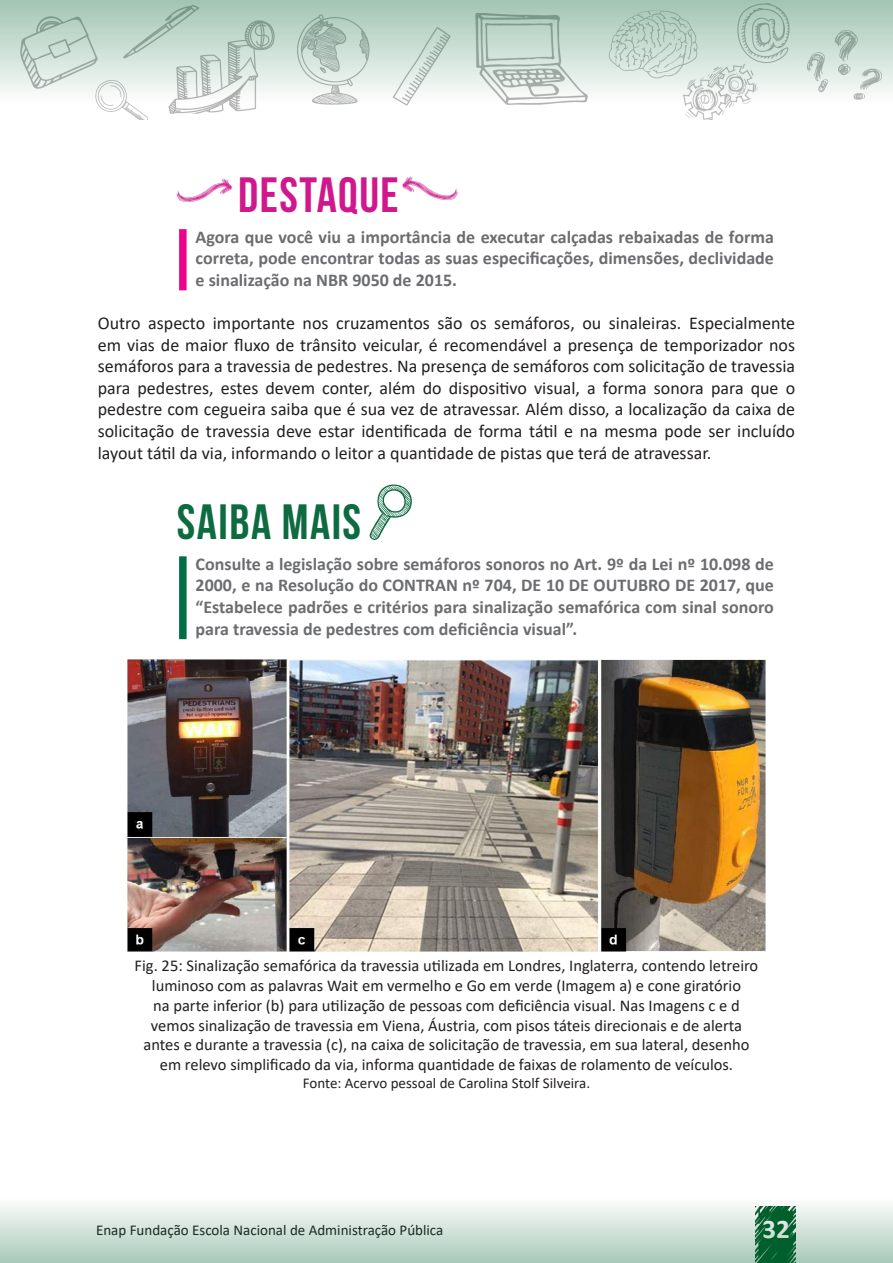
<style>
.page{position:relative;width:893px;height:1263px;background:#fff}
.page>*{position:absolute;margin:0;border:0;box-sizing:border-box;transform-origin:0 0}
.t1{font:49.5px "Bebas Neue";letter-spacing:.03em;color:#d0188c}
.t2{font:49.5px "Bebas Neue";letter-spacing:.03em;color:#0d6b41}
.t3{font:700 27px "Calibri";color:#fff}
.texto{font:18px/21.6px "Calibri";color:#231f20;text-align:justify}
.Saiba_mais_texto{font:700 18px/21.6px "Calibri";color:#6c6d70;text-align:justify}
.Destaque_texto{font:700 18px/21.6px "Calibri";color:#6c6d70;text-align:justify}
.Legenda{font:16.5px/19.8px "Calibri";color:#231f20;text-align:center}
.Fonte{font:15px "Calibri";color:#231f20}
</style>
<div class="page">
<svg style="left:0;top:0;width:893px;height:120px"></svg>
<svg style="left:0;top:1205px;width:893px;height:58px;background:#c5dad0"></svg>
<div style="left:179px;top:229px;width:8px;height:61px;background:#ed028c"></div>
<div style="left:179px;top:556px;width:8px;height:83px;background:#016f45"></div>
<svg style="left:369px;top:484px;width:43px;height:56px"></svg>
<img style="left:128px;top:660px;width:637px;height:291px">
<p class="t1" style="left:177px;top:168px;width:223px"><sup>h,</sup> DESTAQUE</p>
<p class="Destaque_texto" style="left:196px;top:226px;width:580px">Agora que você viu a importância de executar calçadas rebaixadas de forma correta, pode encontrar todas as suas especificações, dimensões, declividade e sinalização na NBR 9050 de 2015.</p>
<p class="texto" style="left:98px;top:312px;width:699px">Outro aspecto importante nos cruzamentos são os semáforos, ou sinaleiras. Especialmente em vias de maior fluxo de trânsito veicular, é recomendável a presença de temporizador nos semáforos para a travessia de pedestres. Na presença de semáforos com solicitação de travessia para pedestres, estes devem conter, além do dispositivo visual, a forma sonora para que o pedestre com cegueira saiba que é sua vez de atravessar. Além disso, a localização da caixa de solicitação de travessia deve estar identificada de forma tátil e na mesma pode ser incluído layout tátil da via, informando o leitor a quantidade de pistas que terá de atravessar.</p>
<p class="t2" style="left:177px;top:495px;width:186px">SAIBA MAIS</p>
<p class="Saiba_mais_texto" style="left:196px;top:553px;width:580px">Consulte a legislação sobre semáforos sonoros no Art. 9º da Lei nº 10.098 de 2000, e na Resolução do CONTRAN nº 704, DE 10 DE OUTUBRO DE 2017, que “Estabelece padrões e critérios para sinalização semafórica com sinal sonoro para travessia de pedestres com deficiência visual”.</p>
<p class="Legenda" style="left:135px;top:955px;width:625px">Fig. 25: Sinalização semafórica da travessia utilizada em Londres, Inglaterra, contendo letreiro luminoso com as palavras Wait em vermelho e Go em verde (Imagem a) e cone giratório<br>na parte inferior (b) para utilização de pessoas com deficiência visual. Nas Imagens c e d vemos sinalização de travessia em Viena, Áustria, com pisos táteis direcionais e de alerta antes e durante a travessia (c), na caixa de solicitação de travessia, em sua lateral, desenho em relevo simplificado da via, informa quantidade de faixas de rolamento de veículos.</p>
<p class="Fonte" style="left:303px;top:1073px;width:289px">Fonte: Acervo pessoal de Carolina Stolf Silveira.</p>
<p class="Fonte" style="left:96px;top:1220px;width:349px">Enap Fundação Escola Nacional de Administração Pública</p>
<h2 class="t3" style="left:763px;top:1210px;width:29px">32</h2>
</div>
